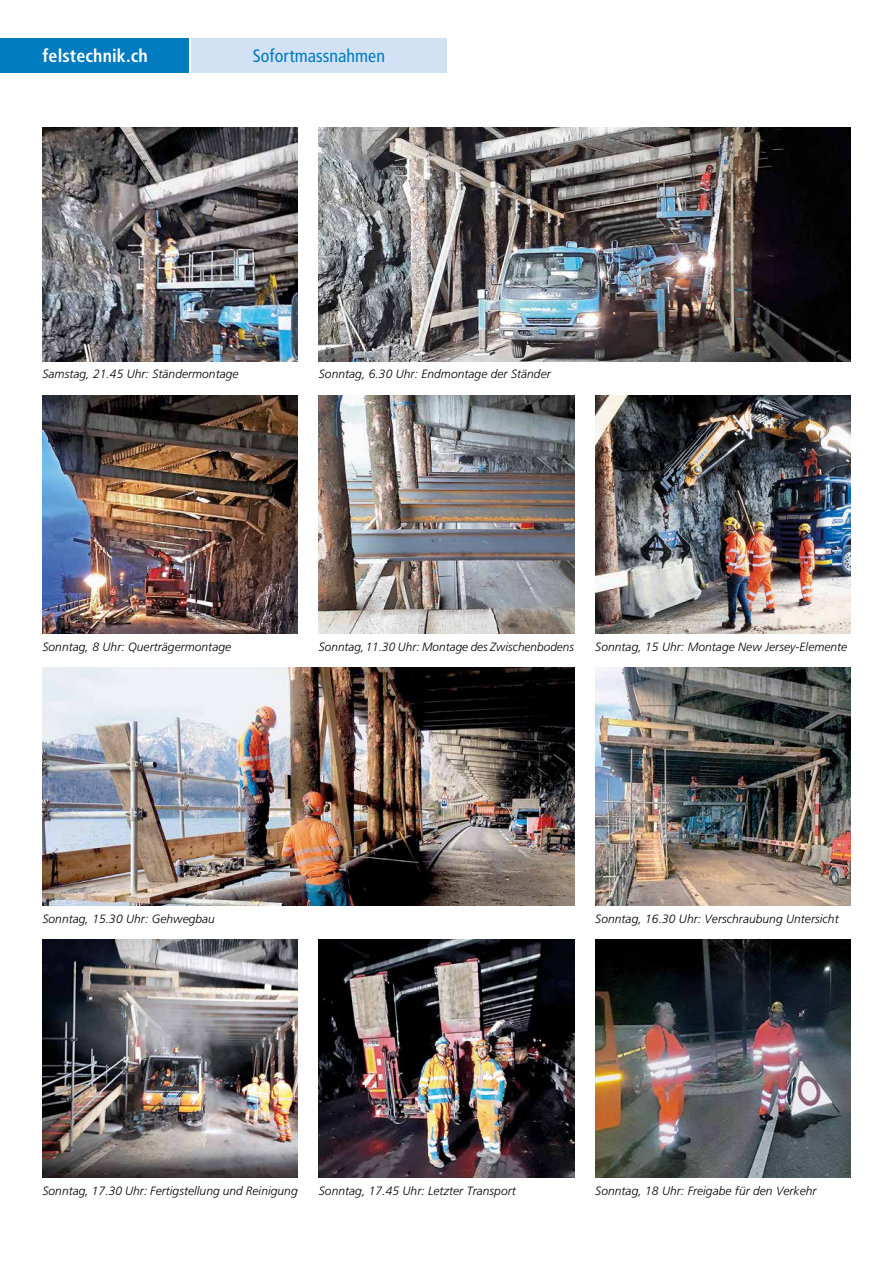
<style>
.page{position:relative;width:893px;height:1263px;background:#fff}
.page>*{position:absolute;margin:0;border:0;box-sizing:border-box;transform-origin:0 0}
.t1{font:condensed 18px "Frutiger";letter-spacing:.005em;color:#007bc0}
.t2{font:700 condensed 18px "Frutiger";letter-spacing:.005em;color:#fff}
.t3{font:italic 300 12px "Frutiger";letter-spacing:.005em;color:#000}
</style>
<div class="page">
<div style="left:191px;top:38px;width:255px;height:34px;background:#d2e2f4"></div>
<div style="left:0;top:38px;width:189px;height:34px;background:#007bc0"></div>
<img style="left:43px;top:128px;width:255px;height:233px">
<img style="left:43px;top:940px;width:255px;height:238px">
<img style="left:595px;top:395px;width:255px;height:239px">
<img style="left:319px;top:128px;width:531px;height:233px">
<img style="left:43px;top:668px;width:531px;height:238px">
<img style="left:43px;top:395px;width:255px;height:239px">
<img style="left:319px;top:395px;width:255px;height:239px">
<img style="left:319px;top:940px;width:255px;height:238px">
<img style="left:595px;top:668px;width:255px;height:238px">
<img style="left:595px;top:940px;width:255px;height:238px">
<h1 class="t2" style="left:43px;top:45px;width:107px">felstechnik.ch</h1>
<h1 class="t1" style="left:253px;top:45px;width:134px">Sofortmassnahmen</h1>
<p class="t3" style="left:43px;top:367px;width:198px">Samstag, 21.45 Uhr: Ständermontage</p>
<p class="t3" style="left:319px;top:367px;width:233px">Sonntag, 6.30 Uhr: Endmontage der Ständer</p>
<p class="t3" style="left:43px;top:640px;width:190px">Sonntag, 8 Uhr: Querträgermontage</p>
<p class="t3" style="left:319px;top:640px;width:257px">Sonntag, 11.30 Uhr: Montage des Zwischenbodens</p>
<p class="t3" style="left:595px;top:640px;width:253px">Sonntag, 15 Uhr: Montage New Jersey-Elemente</p>
<p class="t3" style="left:43px;top:912px;width:174px">Sonntag, 15.30 Uhr: Gehwegbau</p>
<p class="t3" style="left:595px;top:912px;width:245px">Sonntag, 16.30 Uhr: Verschraubung Untersicht</p>
<p class="t3" style="left:43px;top:1184px;width:257px">Sonntag, 17.30 Uhr: Fertigstellung und Reinigung</p>
<p class="t3" style="left:319px;top:1184px;width:198px">Sonntag, 17.45 Uhr: Letzter Transport</p>
<p class="t3" style="left:595px;top:1184px;width:223px">Sonntag, 18 Uhr: Freigabe für den Verkehr</p>
</div>
